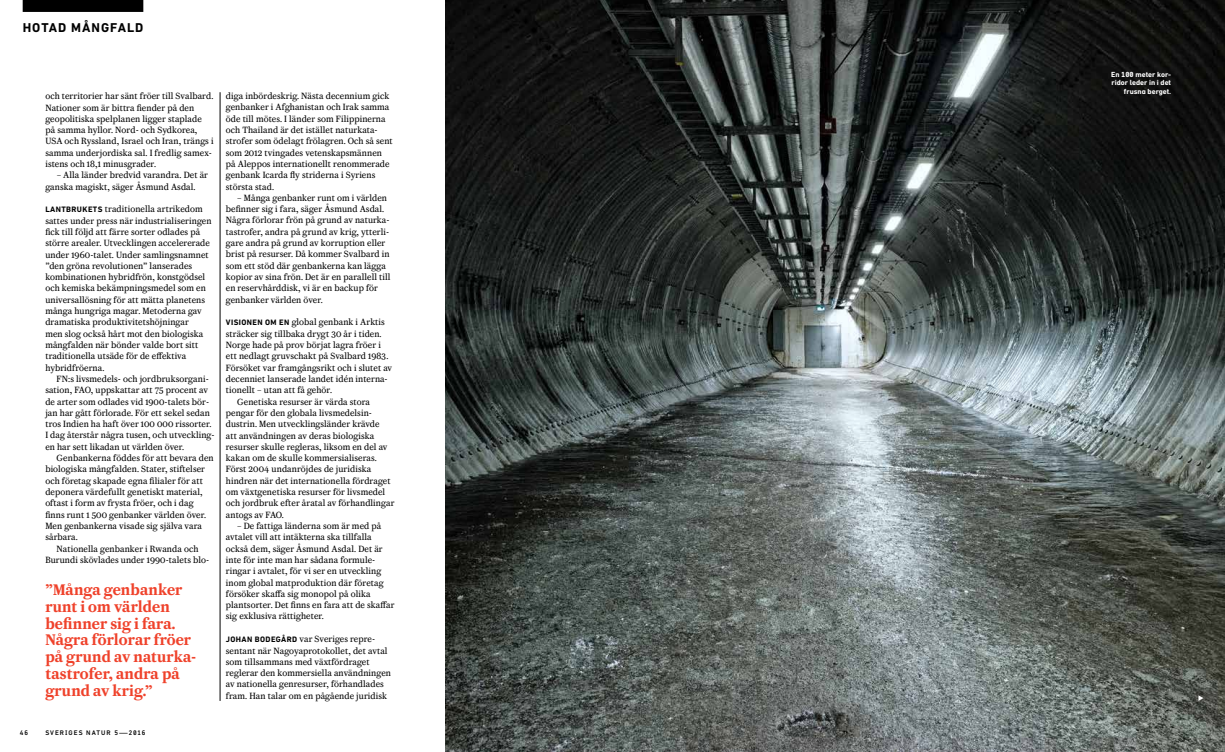
<style>
.page{position:relative;width:1225px;height:752px;background:#fff}
.page>*{position:absolute;margin:0;border:0;box-sizing:border-box;transform-origin:0 0}
.t1{font:600 17px/17px "Caponi Display";letter-spacing:.01em;color:#ef422b}
.t2{font:700 13px "DIN Next W1 G";letter-spacing:.075em;color:#000}
.t3{font:9.5px/11.3px "Caponi Text";letter-spacing:.01em;color:#000}
.t4{font:700 7.5px/8.7px "DIN Next W1 G";color:#fff;text-align:right}
.t5{font:500 6.8px "DIN Next W1 G";letter-spacing:.15em;color:#000}
.s1{font-family:"DIN Next W1 G";font-weight:700;font-size:8px}
</style>
<div class="page">
<hr style="left:220px;top:92px;width:1px;height:608px;background:#000">
<div style="left:23px;top:0;width:120px;height:12px;background:#000"></div>
<img style="left:446px;top:0;width:779px;height:751px">
<svg style="left:1198px;top:695px;width:5px;height:5px"></svg>
<h2 class="t2" style="left:23px;top:20px;width:122px">HOTAD MÅNGFALD</h2>
<p class="t3" style="left:45px;top:90px;width:170px">och territorier har sänt fröer till Svalbard.<br>Nationer som är bittra fiender på den geopolitiska spelplanen ligger staplade på samma hyllor. Nord- och Sydkorea, USA och Ryssland, Israel och Iran, trängs i samma underjordiska sal. I fredlig samex&shy;istens och 18,1 minusgrader.</p>
<p class="t3" style="left:45px;top:169px;width:164px;text-indent:11px">– Alla länder bredvid varandra. Det är ganska magiskt, säger Åsmund Asdal.</p>
<p class="t3" style="left:45px;top:203px;width:168px"><span class="s1">LANTBRUKETS</span> traditionella artrikedom sattes under press när industrialiseringen fick till följd att färre sorter odlades på större arealer. Utvecklingen accelererade under 1960-talet. Under samlingsnamnet ”den gröna revolutionen” lanserades kombinationen hybridfrön, konstgödsel och kemiska bekämpningsmedel som en universallösning för att mätta planetens många hungriga magar. Metoderna gav dramatiska produktivitetshöjningar<br>men slog också hårt mot den biologiska mångfalden när bönder valde bort sitt traditionella utsäde för de effektiva hybridfröerna.</p>
<p class="t3" style="left:45px;top:372px;width:171px;text-indent:11px">FN:s livsmedels- och jordbruksorgani&shy;sation, FAO, uppskattar att 75 procent av de arter som odlades vid 1900-talets bör&shy;jan har gått förlorade. För ett sekel sedan tros Indien ha haft över 100 000 rissorter.<br>I dag återstår några tusen, och utveckling&shy;en har sett likadan ut världen över.</p>
<p class="t3" style="left:57px;top:451px;width:158px">Genbankerna föddes för att bevara den</p>
<p class="t3" style="left:45px;top:462px;width:161px">biologiska mångfalden. Stater, stiftelser</p>
<p class="t3" style="left:45px;top:474px;width:159px">och företag skapade egna filialer för att</p>
<p class="t3" style="left:45px;top:485px;width:159px">deponera värdefullt genetiskt material,</p>
<p class="t3" style="left:45px;top:496px;width:150px">oftast i form av frysta fröer, och i dag</p>
<p class="t3" style="left:45px;top:508px;width:162px">finns runt 1 500 genbanker världen över.</p>
<p class="t3" style="left:45px;top:519px;width:158px">Men genbankerna visade sig själva vara</p>
<p class="t3" style="left:45px;top:530px;width:34px">sårbara.</p>
<p class="t3" style="left:57px;top:541px;width:143px">Nationella genbanker i Rwanda och</p>
<p class="t3" style="left:45px;top:553px;width:165px">Burundi skövlades under 1990-talets blo-</p>
<h1 class="t1" style="left:45px;top:579px;width:152px">”Många genbanker runt i om världen befinner sig i fara.<br>Några förlorar fröer på grund av naturka&shy;tastrofer, andra på grund av krig.”</h1>
<p class="t5" style="left:20px;top:727px;width:10px">46</p>
<p class="t5" style="left:45px;top:727px;width:102px">SVERIGES NATUR 5—2016</p>
<p class="t3" style="left:226px;top:89px;width:168px">diga inbördeskrig. Nästa decennium gick genbanker i Afghanistan och Irak samma öde till mötes. I länder som Filippinerna och Thailand är det istället naturkata&shy;strofer som ödelagt frölagren. Och så sent som 2012 tvingades vetenskapsmännen på Aleppos internationellt renommerade genbank Icarda fly striderna i Syriens största stad.</p>
<p class="t3" style="left:226px;top:191px;width:166px;text-indent:11px">– Många genbanker runt om i världen befinner sig i fara, säger Åsmund Asdal.<br>Några förlorar frön på grund av naturka&shy;tastrofer, andra på grund av krig, ytterli&shy;gare andra på grund av korruption eller brist på resurser. Då kommer Svalbard in som ett stöd där genbankerna kan lägga kopior av sina frön. Det är en parallell till en reservhårddisk, vi är en backup för genbanker världen över.</p>
<p class="t3" style="left:226px;top:316px;width:160px"><span class="s1">VISIONEN OM EN</span> global genbank i Arktis</p>
<p class="t3" style="left:226px;top:327px;width:157px">sträcker sig tillbaka drygt 30 år i tiden.</p>
<p class="t3" style="left:226px;top:338px;width:156px">Norge hade på prov börjat lagra fröer i</p>
<p class="t3" style="left:226px;top:349px;width:164px">ett nedlagt gruvschakt på Svalbard 1983.</p>
<p class="t3" style="left:226px;top:361px;width:168px">Försöket var framgångsrikt och i slutet av</p>
<p class="t3" style="left:226px;top:372px;width:163px">decenniet lanserade landet idén interna-</p>
<p class="t3" style="left:226px;top:383px;width:108px">tionellt – utan att få gehör.</p>
<p class="t3" style="left:237px;top:395px;width:134px">Genetiska resurser är värda stora</p>
<p class="t3" style="left:226px;top:406px;width:148px">pengar för den globala livsmedelsin-</p>
<p class="t3" style="left:226px;top:417px;width:155px">dustrin. Men utvecklingsländer krävde</p>
<p class="t3" style="left:226px;top:429px;width:150px">att användningen av deras biologiska</p>
<p class="t3" style="left:226px;top:440px;width:163px">resurser skulle regleras, liksom en del av</p>
<p class="t3" style="left:226px;top:451px;width:152px">kakan om de skulle kommersialiseras.</p>
<p class="t3" style="left:226px;top:462px;width:147px">Först 2004 undanröjdes de juridiska</p>
<p class="t3" style="left:226px;top:474px;width:166px">hindren när det internationella fördraget</p>
<p class="t3" style="left:226px;top:485px;width:161px">om växtgenetiska resurser för livsmedel</p>
<p class="t3" style="left:226px;top:496px;width:170px">och jordbruk efter åratal av förhandlingar</p>
<p class="t3" style="left:226px;top:508px;width:60px">antogs av FAO.</p>
<p class="t3" style="left:226px;top:519px;width:170px;text-indent:11px">– De fattiga länderna som är med på avtalet vill att intäkterna ska tillfalla också dem, säger Åsmund Asdal. Det är inte för inte man har sådana formule&shy;ringar i avtalet, för vi ser en utveckling inom global matproduktion där företag försöker skaffa sig monopol på olika plantsorter. Det finns en fara att de skaffar sig exklusiva rättigheter.</p>
<p class="t3" style="left:226px;top:632px;width:167px"><span class="s1">JOHAN BODEGÅRD</span> var Sveriges repre&shy;sentant när Nagoyaprotokollet, det avtal som tillsammans med växtfördraget reglerar den kommersiella användningen av nationella genresurser, förhandlades fram. Han talar om en pågående juridisk</p>
<p class="t4" style="left:1111px;top:70px;width:62px">En 100 meter kor&shy;ridor leder in i det frusna berget.</p>
</div>
